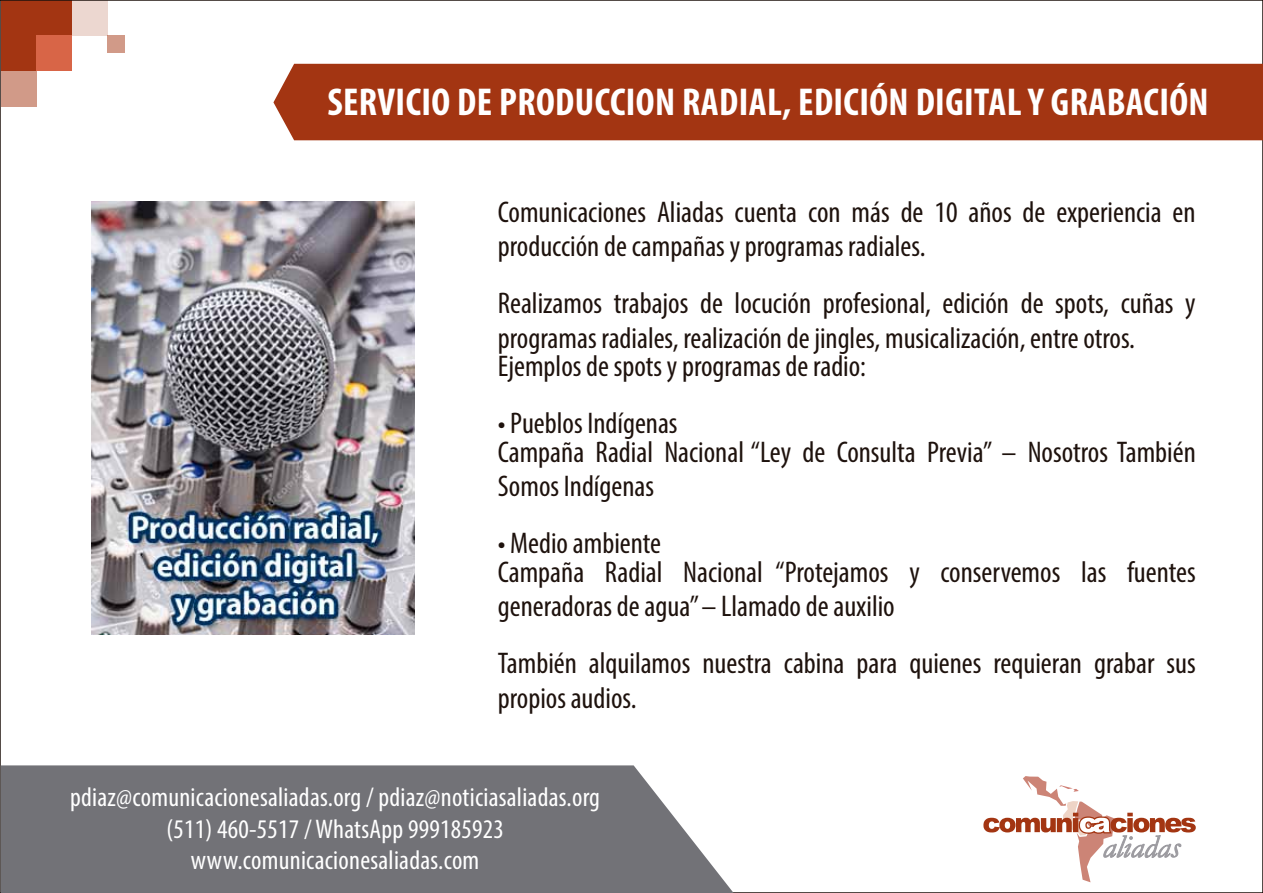
<style>
.page{position:relative;width:1263px;height:893px;background:#fff}
.page>*{position:absolute;margin:0;border:0;box-sizing:border-box;transform-origin:0 0}
.t1{font:700 condensed 39px "Myriad Pro";letter-spacing:.01em;color:#fff}
.t2{font:condensed 30px/34.5px "Myriad Pro";color:#1e120d}
.t3{font:condensed 27px/31.5px "Myriad Pro";letter-spacing:.01em;color:#fff;text-align:center}
</style>
<div class="page">
<div style="left:1px;top:0;width:71px;height:71px;background:#a33512"></div>
<div style="left:37px;top:35px;width:35px;height:36px;background:#d86547"></div>
<div style="left:72px;top:0;width:35px;height:35px;background:#ecd7d0"></div>
<div style="left:1px;top:71px;width:36px;height:35px;background:#d19a88"></div>
<div style="left:107px;top:35px;width:18px;height:18px;background:#d19a88"></div>
<svg style="left:1px;top:765px;width:733px;height:128px;background:#7c7c80"></svg>
<svg style="left:983px;top:776px;width:213px;height:107px"></svg>
<div style="left:273px;top:64px;width:990px;height:76px;background:#a33512"></div>
<img style="left:91px;top:201px;width:323px;height:433px">
<h1 class="t1" style="left:327px;top:77px;width:883px">SERVICIO DE PRODUCCION RADIAL, EDICIÓN DIGITAL Y GRABACIÓN</h1>
<p class="t2" style="left:498px;top:194px;width:699px">Comunicaciones Aliadas cuenta con más de 10 años de experiencia en producción de campañas y programas radiales.</p>
<p class="t2" style="left:498px;top:286px;width:699px">Realizamos trabajos de locución profesional, edición de spots, cuñas y programas radiales, realización de jingles, musicalización, entre otros.</p>
<p class="t2" style="left:498px;top:349px;width:370px">Ejemplos de spots y programas de radio:</p>
<p class="t2" style="left:498px;top:409px;width:699px;line-height:28.5px">• Pueblos Indígenas<br>Campaña Radial Nacional “Ley de Consulta Previa” – Nosotros También</p>
<p class="t2" style="left:498px;top:469px;width:158px">Somos Indígenas</p>
<p class="t2" style="left:498px;top:529px;width:699px;line-height:28.5px">• Medio ambiente<br>Campaña Radial Nacional “Protejamos y conservemos las fuentes</p>
<p class="t2" style="left:498px;top:578px;width:699px;line-height:57px">generadoras de agua” – Llamado de auxilio<br>También alquilamos nuestra cabina para quienes requieran grabar sus</p>
<p class="t2" style="left:498px;top:680px;width:140px">propios audios.</p>
<p class="t3" style="left:70px;top:781px;width:531px">pdiaz@comunicacionesaliadas.org / pdiaz@noticiasaliadas.org (511) 460-5517 / WhatsApp 999185923 www.comunicacionesaliadas.com</p>
</div>
